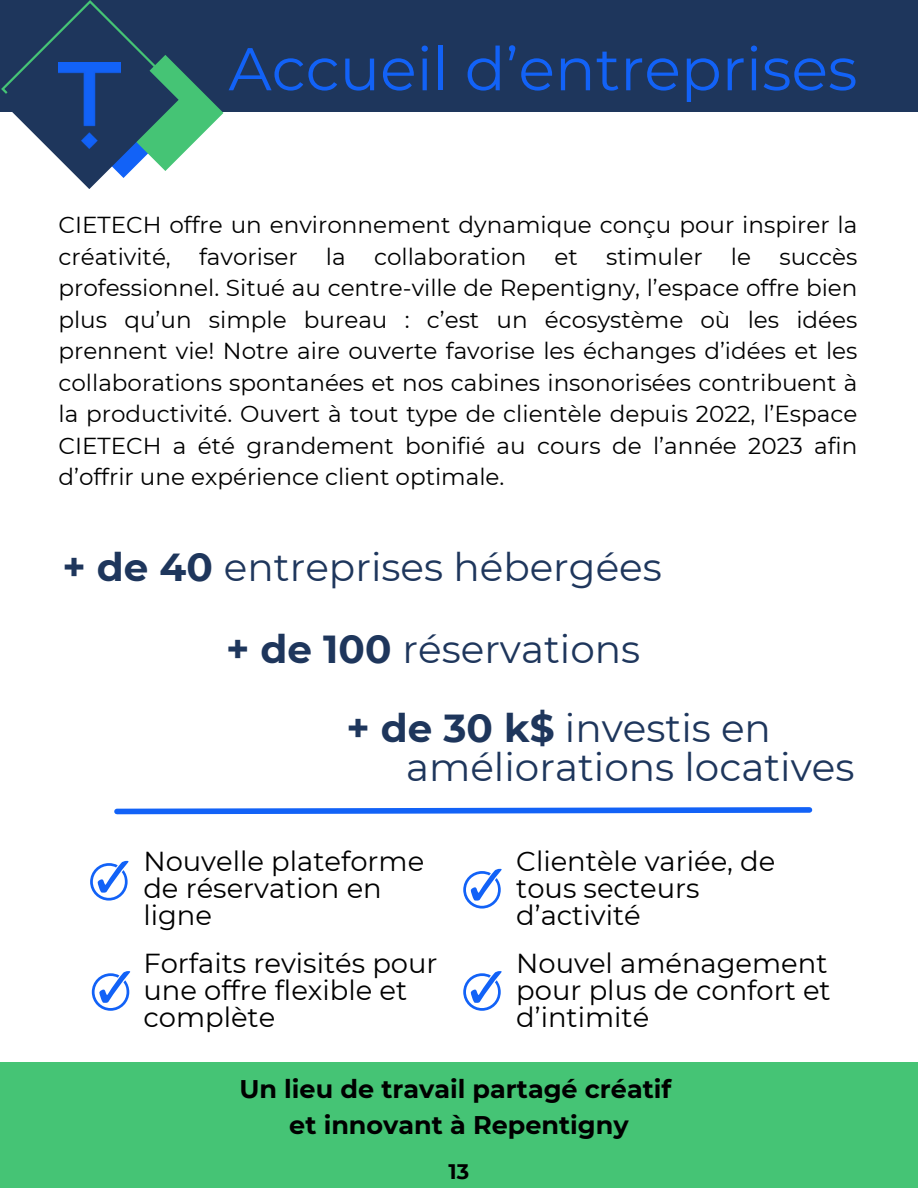
<style>
.page{position:relative;width:918px;height:1188px;background:#fff}
.page>*{position:absolute;margin:0;border:0;box-sizing:border-box;transform-origin:0 0}
.t1{font:60.3px "Montserrat";color:#1262f7}
.t2{font:39px/39.3px "Montserrat";color:#1e365c}
.t3{font:27.45px/27px "Montserrat";color:#000}
.t4{font:700 25.5px/36px "Montserrat";color:#000;text-align:center}
.t5{font:23.1px/31.5px "Montserrat";color:#000;text-align:justify}
.t6{font:700 21px "Montserrat";color:#000}
.s1{font-weight:700}
</style>
<div class="page">
<div style="left:0;top:0;width:918px;height:111px;background:#1e365c"></div>
<svg style="left:0;top:0;width:223px;height:189px"></svg>
<img style="left:58px;top:63px;width:62px;height:85px">
<svg style="left:114px;top:807px;width:699px;height:8px"></svg>
<svg style="left:90px;top:861px;width:38px;height:39px"></svg>
<svg style="left:92px;top:971px;width:38px;height:39px"></svg>
<svg style="left:463px;top:869px;width:38px;height:39px"></svg>
<svg style="left:463px;top:971px;width:38px;height:39px"></svg>
<div style="left:0;top:1062px;width:918px;height:126px;background:#45c475"></div>
<p class="t1" style="left:228px;top:32px;width:630px">Accueil d’entreprises</p>
<p class="t5" style="left:58px;top:209px;width:801px">CIETECH offre un environnement dynamique conçu pour inspirer la créativité, favoriser la collaboration et stimuler le succès professionnel. Situé au centre-ville de Repentigny, l’espace offre bien plus qu’un simple bureau : c’est un écosystème où les idées prennent vie! Notre aire ouverte favorise les échanges d’idées et les collaborations spontanées et nos cabines insonorisées contribuent à la productivité. Ouvert à tout type de clientèle depuis 2022, l’Espace CIETECH a été grandement bonifié au cours de l’année 2023 afin d’offrir une expérience client optimale.</p>
<h4 class="t2" style="left:63px;top:548px;width:601px"><span class="s1">+ de 40</span> entreprises hébergées</h4>
<p class="t2" style="left:226px;top:629px;width:416px"><span class="s1">+ de 100</span> réservations</p>
<h4 class="t2" style="left:406px;top:708px;width:450px;text-indent:-60px"><span class="s1">+ de 30 k$</span> investis en améliorations locatives</h4>
<p class="t3" style="left:143px;top:847px;width:282px">Nouvelle plateforme de réservation en ligne</p>
<p class="t3" style="left:143px;top:950px;width:296px">Forfaits revisités pour une offre flexible et complète</p>
<h2 class="t3" style="left:516px;top:847px;width:261px">Clientèle variée, de tous secteurs d’activité</h2>
<h2 class="t3" style="left:516px;top:950px;width:316px;text-align:justify">Nouvel aménagement pour plus de confort et d’intimité</h2>
<h2 class="t4" style="left:239px;top:1071px;width:434px">Un lieu de travail partagé créatif et innovant à Repentigny</h2>
<h4 class="t6" style="left:449px;top:1159px;width:22px">13</h4>
</div>
